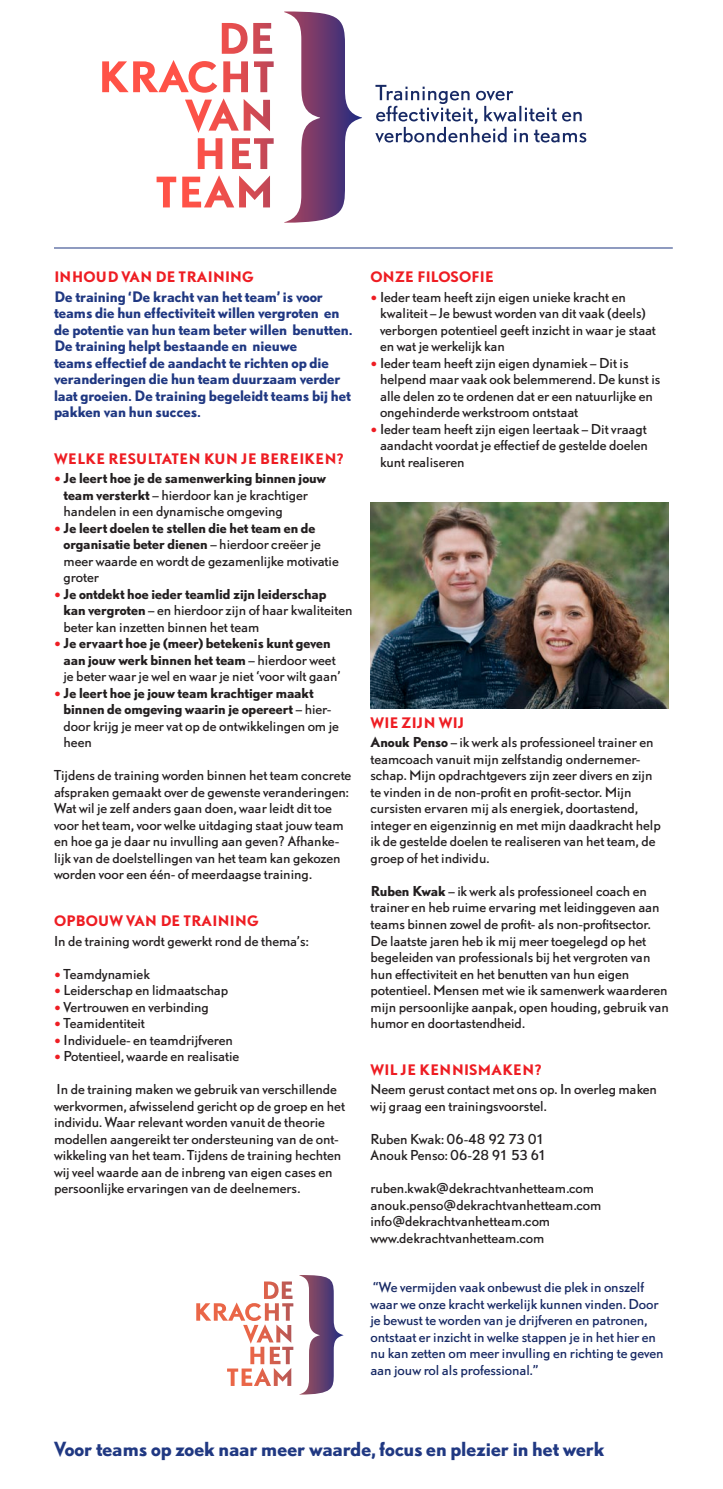
<style>
.page{position:relative;width:723px;height:1489px;background:#fff}
.page>*{position:absolute;margin:0;border:0;box-sizing:border-box;transform-origin:0 0}
.t1{font:700 18px "DTL Nobel T";letter-spacing:-.015em;color:#203882}
.t2{font:700 13.5px/16.5px "DTL Nobel T";letter-spacing:-.005em;color:#203882}
.t3{font:700 13.5px "DTL Nobel T";letter-spacing:.01em;color:#ee1d23}
.t4{font:700 13.5px "DTL Nobel T";letter-spacing:-.01em;color:#ee1d23}
.t5{font:12.75px/16.5px "DTL Nobel T";letter-spacing:-.005em;color:#231f20}
.t6{font:12.75px/16.5px "DTL Nobel T";letter-spacing:-.005em;color:#172964}
.t7{font:700 12.75px/16.5px "DTL Nobel T";letter-spacing:-.005em;color:#231f20}
.t8{font:12.75px "DTL Nobel T";letter-spacing:-.025em;color:#231f20}
.s1{font-family:"Verdana";color:#ee1d23}
.s2{font-weight:700}
.s3{font-family:"Verdana";font-weight:400;color:#ee1d23}
.s4{font-weight:400}
</style>
<div class="page">
<hr style="left:54px;top:248px;width:619px;height:1px;background:#203882">
<img style="left:370px;top:502px;width:299px;height:206px">
<svg style="left:102px;top:11px;width:260px;height:212px"></svg>
<svg style="left:196px;top:1275px;width:147px;height:119px"></svg>
<svg style="left:375px;top:85px;width:211px;height:58px"></svg>
<p class="t4" style="left:54px;top:267px;width:201px">INHOUD VAN DE TRAINING</p>
<p class="t2" style="left:54px;top:288px;width:300px">De training ‘De kracht van het team’ is voor teams die hun effectiviteit willen vergroten en de potentie van hun team beter willen benutten.<br>De training helpt bestaande en nieuwe<br>teams effectief de aandacht te richten op die veranderingen die hun team duurzaam verder laat groeien. De training begeleidt teams bij het pakken van hun succes.</p>
<p class="t3" style="left:54px;top:449px;width:291px">WELKE RESULTATEN KUN JE BEREIKEN?</p>
<p class="t5" style="left:64px;top:469px;width:264px;text-indent:-10px"><span class="s1">•</span> <span class="s2">Je leert hoe je de samenwerking binnen jouw team versterkt</span> – hierdoor kan je krachtiger handelen in een dynamische omgeving</p>
<p class="t5" style="left:64px;top:519px;width:277px;text-indent:-10px"><span class="s1">•</span> <span class="s2">Je leert doelen te stellen die het team en de organisatie beter dienen</span> – hierdoor creëer je meer waarde en wordt de gezamenlijke motivatie groter</p>
<p class="t5" style="left:64px;top:585px;width:290px;text-indent:-10px"><span class="s1">•</span> <span class="s2">Je ontdekt hoe ieder teamlid zijn leiderschap<br>kan vergroten</span> – en hierdoor zijn of haar kwaliteiten beter kan inzetten binnen het team</p>
<p class="t7" style="left:64px;top:634px;width:278px;text-indent:-10px"><span class="s3">•</span> Je ervaart hoe je (meer) betekenis kunt geven aan jouw werk binnen het team <span class="s4">– hierdoor weet je beter waar je wel en waar je niet ‘voor wilt gaan’</span></p>
<p class="t7" style="left:64px;top:684px;width:277px;text-indent:-10px"><span class="s3">•</span> Je leert hoe je jouw team krachtiger maakt binnen de omgeving waarin je opereert <span class="s4">– hier&shy;door krijg je meer vat op de ontwikkelingen om je heen</span></p>
<p class="t5" style="left:54px;top:766px;width:299px">Tijdens de training worden binnen het team concrete afspraken gemaakt over de gewenste veranderingen:<br>Wat wil je zelf anders gaan doen, waar leidt dit toe voor het team, voor welke uitdaging staat jouw team en hoe ga je daar nu invulling aan geven? Afhanke&shy;lijk van de doelstellingen van het team kan gekozen worden voor een één- of meerdaagse training.</p>
<p class="t4" style="left:54px;top:911px;width:206px">OPBOUW VAN DE TRAINING</p>
<p class="t5" style="left:54px;top:931px;width:256px">In de training wordt gewerkt rond de thema’s:</p>
<p class="t5" style="left:54px;top:964px;width:97px"><span class="s1">•</span> Teamdynamiek</p>
<p class="t5" style="left:54px;top:981px;width:176px"><span class="s1">•</span> Leiderschap en lidmaatschap</p>
<p class="t5" style="left:54px;top:997px;width:156px"><span class="s1">•</span> Vertrouwen en verbinding</p>
<p class="t5" style="left:54px;top:1014px;width:92px"><span class="s1">•</span> Teamidentiteit</p>
<p class="t5" style="left:54px;top:1030px;width:180px"><span class="s1">•</span> Individuele- en teamdrijfveren</p>
<p class="t5" style="left:54px;top:1047px;width:187px"><span class="s1">•</span> Potentieel, waarde en realisatie</p>
<p class="t5" style="left:54px;top:1080px;width:292px">In de training maken we gebruik van verschillende werkvormen, afwisselend gericht op de groep en het individu. Waar relevant worden vanuit de theorie modellen aangereikt ter ondersteuning van de ont&shy;wikkeling van het team. Tijdens de training hechten wij veel waarde aan de inbreng van eigen cases en persoonlijke ervaringen van de deelnemers.</p>
<p class="t3" style="left:370px;top:267px;width:125px">ONZE FILOSOFIE</p>
<p class="t5" style="left:380px;top:288px;width:277px;text-indent:-10px"><span class="s1">•</span> Ieder team heeft zijn eigen unieke kracht en kwaliteit – Je bewust worden van dit vaak (deels) verborgen potentieel geeft inzicht in waar je staat en wat je werkelijk kan</p>
<p class="t5" style="left:380px;top:354px;width:282px;text-indent:-10px"><span class="s1">•</span> Ieder team heeft zijn eigen dynamiek – Dit is helpend maar vaak ook belemmerend. De kunst is alle delen zo te ordenen dat er een natuurlijke en ongehinderde werkstroom ontstaat</p>
<p class="t5" style="left:380px;top:420px;width:269px;text-align:justify;text-indent:-10px"><span class="s1">•</span> Ieder team heeft zijn eigen leertaak – Dit vraagt aandacht voordat je effectief de gestelde doelen kunt realiseren</p>
<p class="t3" style="left:370px;top:713px;width:95px">WIE ZIJN WIJ</p>
<p class="t5" style="left:370px;top:733px;width:292px"><span class="s2">Anouk Penso</span> – ik werk als professioneel trainer en teamcoach vanuit mijn zelfstandig ondernemer&shy;schap. Mijn opdrachtgevers zijn zeer divers en zijn te vinden in de non-profit en profit-sector. Mijn cursisten ervaren mij als energiek, doortastend, integer en eigenzinnig en met mijn daadkracht help ik de gestelde doelen te realiseren van het team, de groep of het individu.</p>
<p class="t5" style="left:370px;top:882px;width:300px"><span class="s2">Ruben Kwak</span> – ik werk als professioneel coach en trainer en heb ruime ervaring met leidinggeven aan teams binnen zowel de profit- als non-profitsector.<br>De laatste jaren heb ik mij meer toegelegd op het begeleiden van professionals bij het vergroten van hun effectiviteit en het benutten van hun eigen potentieel. Mensen met wie ik samenwerk waarderen mijn persoonlijke aanpak, open houding, gebruik van humor en doortastendheid.</p>
<p class="t3" style="left:370px;top:1059px;width:173px">WIL JE KENNISMAKEN?</p>
<p class="t5" style="left:370px;top:1080px;width:288px">Neem gerust contact met ons op. In overleg maken wij graag een trainingsvoorstel.</p>
<p class="t8" style="left:370px;top:1129px;width:176px">Ruben Kwak: 06-48 92 73 01</p>
<p class="t5" style="left:370px;top:1146px;width:178px">Anouk Penso: 06-28 91 53 61</p>
<p class="t5" style="left:370px;top:1179px;width:225px">ruben.kwak@dekrachtvanhetteam.com</p>
<p class="t5" style="left:370px;top:1195px;width:232px">anouk.penso@dekrachtvanhetteam.com</p>
<p class="t5" style="left:370px;top:1212px;width:181px">info@dekrachtvanhetteam.com</p>
<p class="t5" style="left:370px;top:1228px;width:175px">www.dekrachtvanhetteam.com</p>
<p class="t6" style="left:370px;top:1278px;width:295px">“We vermijden vaak onbewust die plek in onszelf waar we onze kracht werkelijk kunnen vinden. Door je bewust te worden van je drijfveren en patronen, ontstaat er inzicht in welke stappen je in het hier en nu kan zetten om meer invulling en richting te geven aan jouw rol als professional.”</p>
<p class="t1" style="left:54px;top:1436px;width:552px">Voor teams op zoek naar meer waarde, focus en plezier in het werk</p>
</div>
